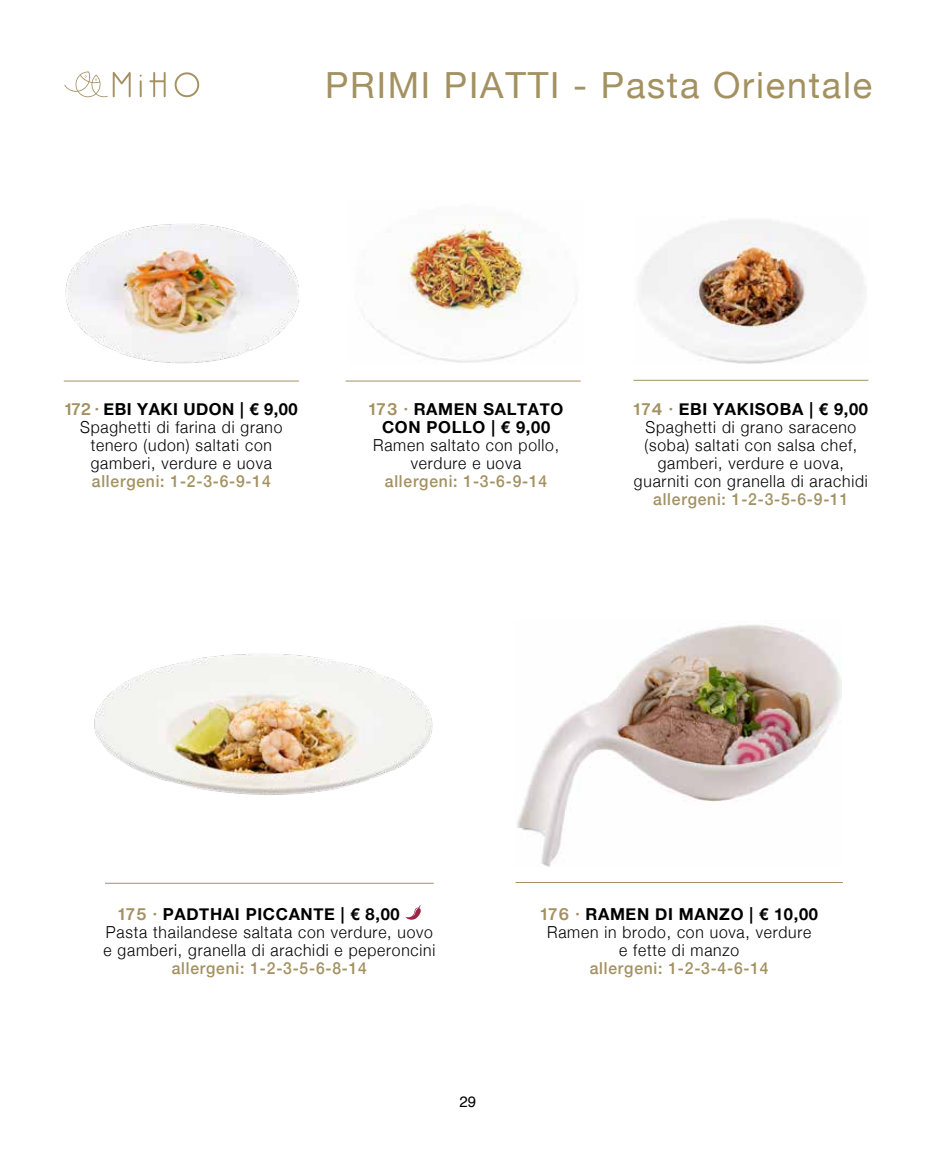
<style>
.page{position:relative;width:936px;height:1149px;background:#fff}
.page>*{position:absolute;margin:0;border:0;box-sizing:border-box;transform-origin:0 0}
.t1{font:36px "Helvetica Neue";letter-spacing:.05em;color:#a39161}
.t2{font:300 16.5px/18px "Helvetica Neue";letter-spacing:.05em;color:#000;text-align:center;scale:.95 1}
.t3{font:500 16.5px "Helvetica Neue";letter-spacing:.05em;color:#a39161;scale:.95 1}
.t4{font:700 16.5px/18px "Helvetica Neue";letter-spacing:.04em;color:#000;text-align:center}
.t5{font:15px "Helvetica";color:#000}
.s1{font-family:"Helvetica Now Display";font-weight:700;color:#a39161}
.s2{font-weight:700}
.s3{font-family:"Helvetica Now Display";color:#a39161}
</style>
<div class="page">
<svg style="left:149px;top:72px;width:17px;height:25px"></svg>
<svg style="left:175px;top:72px;width:24px;height:25px"></svg>
<svg style="left:140px;top:75px;width:2px;height:22px"></svg>
<svg style="left:64px;top:71px;width:67px;height:27px"></svg>
<svg style="left:405px;top:905px;width:16px;height:14px"></svg>
<img style="left:65px;top:224px;width:234px;height:140px">
<img style="left:370px;top:224px;width:204px;height:139px">
<img style="left:640px;top:220px;width:225px;height:144px">
<img style="left:94px;top:654px;width:339px;height:141px">
<img style="left:517px;top:625px;width:324px;height:241px">
<hr style="left:64px;top:380px;width:235px;height:1px;background:#a39161">
<hr style="left:345px;top:380px;width:235px;height:1px;background:#a39161">
<hr style="left:633px;top:380px;width:235px;height:1px;background:#a39161">
<hr style="left:105px;top:882px;width:329px;height:1px;background:#a39161">
<hr style="left:515px;top:881px;width:327px;height:1px;background:#a39161">
<h1 class="t1" style="left:325px;top:59px;width:548px">PRIMI PIATTI - Pasta Orientale</h1>
<p class="t2" style="left:65px;top:398px;width:246px"><span class="s1">172 ·</span> <span class="s2">EBI YAKI UDON | € 9,00<br></span>Spaghetti di farina di grano tenero (udon) saltati con gamberi, verdure e uova</p>
<p class="t3" style="left:92px;top:467px;width:190px">allergeni: 1-2-3-6-9-14</p>
<p class="t4" style="left:369px;top:400px;width:196px"><span class="s3">173 ·</span> RAMEN SALTATO<br>CON POLLO | € 9,00</p>
<p class="t2" style="left:373px;top:434px;width:197px">Ramen saltato con pollo, verdure e uova</p>
<p class="t3" style="left:385px;top:467px;width:172px">allergeni: 1-3-6-9-14</p>
<p class="t2" style="left:633px;top:398px;width:248px"><span class="s1">174 ·</span> <span class="s2">EBI YAKISOBA | € 9,00<br></span>Spaghetti di grano saraceno (soba) saltati con salsa chef, gamberi, verdure e uova, guarniti con granella di arachidi</p>
<p class="t3" style="left:653px;top:485px;width:207px">allergeni: 1-2-3-5-6-9-11</p>
<p class="t2" style="left:103px;top:903px;width:351px;text-align:left;text-indent:14px"><span class="s1">175 ·</span> <span class="s2">PADTHAI PICCANTE | € 8,00<br></span>Pasta thailandese saltata con verdure, uovo e gamberi, granella di arachidi e peperoncini</p>
<p class="t3" style="left:172px;top:954px;width:207px">allergeni: 1-2-3-5-6-8-14</p>
<p class="t5" style="left:459px;top:1089px;width:18px">29</p>
<p class="t2" style="left:540px;top:903px;width:294px"><span class="s1">176 ·</span> <span class="s2">RAMEN DI MANZO | € 10,00<br></span>Ramen in brodo, con uova, verdure<br>e fette di manzo</p>
<p class="t3" style="left:589px;top:954px;width:190px">allergeni: 1-2-3-4-6-14</p>
</div>
